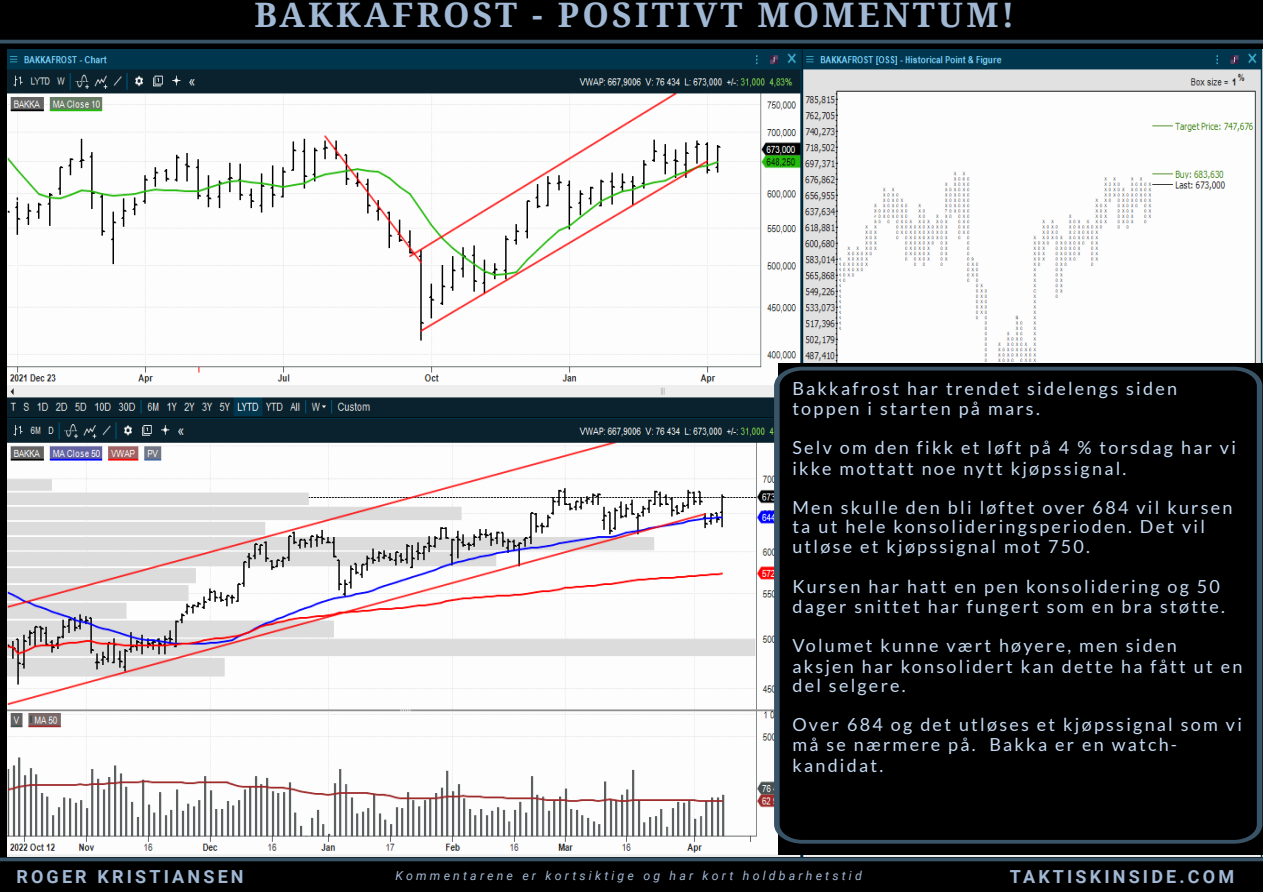
<style>
.page{position:relative;width:1263px;height:892px;background:#fff}
.page>*{position:absolute;margin:0;border:0;box-sizing:border-box;transform-origin:0 0}
.t1{font:700 33.75px "Noto Serif";letter-spacing:.095em;color:#a1b8d4}
.t2{font:18px/20.2px "Lato";letter-spacing:.125em;color:#c4daf3}
.t3{font:700 18px "Roboto";letter-spacing:.175em;color:#a1b8d4}
.t4{font:italic 12.35px "Roboto";letter-spacing:.255em;color:#a1b8d4}
</style>
<div class="page">
<div style="left:0;top:0;width:1261px;height:891px;background:#000"></div>
<img style="left:8px;top:49px;width:1253px;height:807px">
<svg style="left:0;top:857px;width:1261px;height:4px;background:#314759"></svg>
<div style="left:778px;top:363px;width:483px;height:491px;background:#000"></div>
<svg style="left:773px;top:367px;width:488px;height:476px"></svg>
<hr style="left:0;top:40px;width:1261px;height:3px;background:#395367">
<p class="t1" style="left:254px;top:-9px;width:761px">BAKKAFROST - POSITIVT MOMENTUM!</p>
<p class="t2" style="left:792px;top:378px;width:386px">Bakkafrost har trendet sidelengs siden toppen i starten på mars.</p>
<p class="t2" style="left:792px;top:437px;width:445px">Selv om den fikk et løft på 4 % torsdag har vi</p>
<p class="t2" style="left:792px;top:457px;width:335px">ikke mottatt noe nytt kjøpssignal.</p>
<p class="t2" style="left:792px;top:497px;width:441px;line-height:19.1px">Men skulle den bli løftet over 684 vil kursen ta ut hele konsolideringsperioden. Det vil</p>
<p class="t2" style="left:792px;top:536px;width:299px">utløse et kjøpssignal mot 750.</p>
<p class="t2" style="left:792px;top:575px;width:434px">Kursen har hatt en pen konsolidering og 50 dager snittet har fungert som en bra støtte.</p>
<p class="t2" style="left:792px;top:635px;width:451px">Volumet kunne vært høyere, men siden aksjen har konsolidert kan dette ha fått ut en</p>
<p class="t2" style="left:792px;top:674px;width:115px">del selgere.</p>
<p class="t2" style="left:792px;top:714px;width:451px">Over 684 og det utløses et kjøpssignal som vi</p>
<p class="t2" style="left:792px;top:734px;width:386px">må se nærmere på. Bakka er en watch&shy;kandidat.</p>
<p class="t3" style="left:16px;top:866px;width:229px">ROGER KRISTIANSEN</p>
<p class="t4" style="left:395px;top:868px;width:467px">Kommentarene er kortsiktige og har kort holdbarhetstid</p>
<p class="t3" style="left:1009px;top:866px;width:226px">TAKTISKINSIDE.COM</p>
</div>
